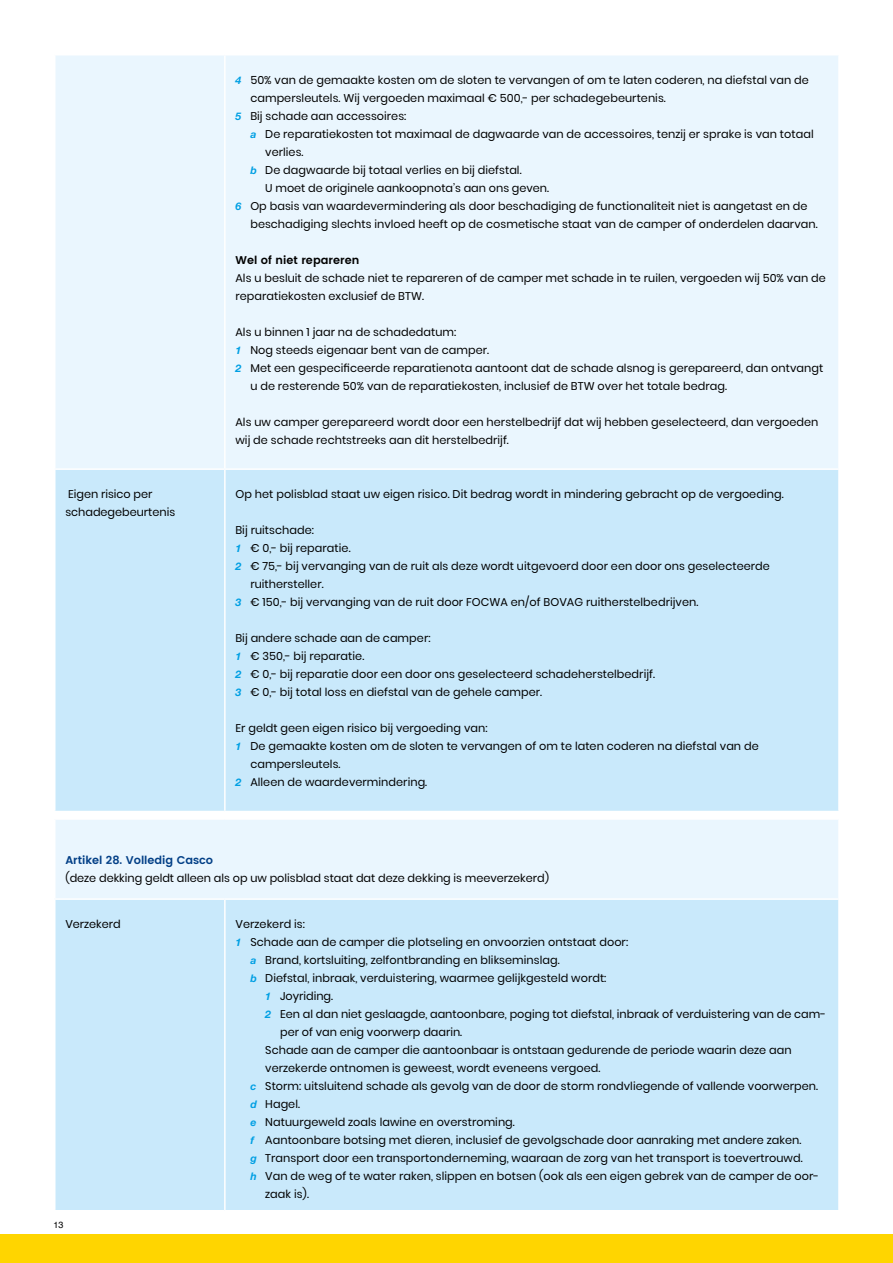
<style>
.page{position:relative;width:893px;height:1263px;background:#fff}
.page>*{position:absolute;margin:0;border:0;box-sizing:border-box;transform-origin:0 0}
.t1{font:11.25px/18px "Poppins";letter-spacing:.005em;color:#000}
.t2{font:600 11.25px "Poppins";color:#023f86}
.t3{font:600 11.25px "Poppins";letter-spacing:.005em;color:#000}
.t4{font:9px "Helvetica";color:#000}
.s1{font-family:"Helvetica Neue LT Std";font-weight:700;font-style:italic;font-size:10.5px;color:#009fe3}
</style>
<div class="page">
<div style="left:0;top:1234px;width:893px;height:29px;background:#ffd500"></div>
<div style="left:56px;top:56px;width:782px;height:412px;background:#eaf6fe"></div>
<div style="left:56px;top:470px;width:782px;height:341px;background:#c9e9fb"></div>
<hr style="left:224px;top:56px;width:2px;height:412px;background:#fff">
<hr style="left:224px;top:470px;width:2px;height:341px;background:#fff">
<div style="left:55px;top:819px;width:784px;height:80px;background:#eaf6fe"></div>
<div style="left:56px;top:900px;width:782px;height:310px;background:#c9e9fb"></div>
<hr style="left:54px;top:818px;width:171px;height:2px;background:#fff">
<hr style="left:54px;top:820px;width:2px;height:78px;background:#fff">
<hr style="left:225px;top:818px;width:615px;height:2px;background:#fff">
<hr style="left:838px;top:820px;width:2px;height:78px;background:#fff">
<hr style="left:54px;top:898px;width:171px;height:2px;background:#fff">
<hr style="left:225px;top:898px;width:615px;height:2px;background:#fff">
<hr style="left:224px;top:900px;width:2px;height:310px;background:#fff">
<p class="t1" style="left:235px;top:71px;width:575px"><span class="s1">4</span> 50% van de gemaakte kosten om de sloten te vervangen of om te laten coderen, na diefstal van de</p>
<p class="t1" style="left:250px;top:89px;width:417px">campersleutels. Wij vergoeden maximaal € 500,- per schadegebeurtenis.</p>
<p class="t1" style="left:235px;top:107px;width:172px"><span class="s1">5</span> Bij schade aan accessoires:</p>
<p class="t1" style="left:250px;top:125px;width:565px"><span class="s1">a</span> De reparatiekosten tot maximaal de dagwaarde van de accessoires, tenzij er sprake is van totaal</p>
<p class="t1" style="left:265px;top:143px;width:40px">verlies.</p>
<p class="t1" style="left:250px;top:161px;width:273px"><span class="s1">b</span> De dagwaarde bij totaal verlies en bij diefstal.</p>
<p class="t1" style="left:265px;top:179px;width:285px">U moet de originele aankoopnota’s aan ons geven.</p>
<p class="t1" style="left:235px;top:197px;width:574px"><span class="s1">6</span> Op basis van waardevermindering als door beschadiging de functionaliteit niet is aangetast en de</p>
<p class="t1" style="left:250px;top:215px;width:569px">beschadiging slechts invloed heeft op de cosmetische staat van de camper of onderdelen daarvan.</p>
<p class="t3" style="left:235px;top:251px;width:125px">Wel of niet repareren</p>
<p class="t1" style="left:235px;top:269px;width:592px">Als u besluit de schade niet te repareren of de camper met schade in te ruilen, vergoeden wij 50% van de reparatiekosten exclusief de BTW.</p>
<p class="t1" style="left:235px;top:323px;width:222px">Als u binnen 1 jaar na de schadedatum:</p>
<p class="t1" style="left:235px;top:341px;width:255px"><span class="s1">1</span> Nog steeds eigenaar bent van de camper.</p>
<p class="t1" style="left:235px;top:359px;width:589px"><span class="s1">2</span> Met een gespecificeerde reparatienota aantoont dat de schade alsnog is gerepareerd, dan ontvangt</p>
<p class="t1" style="left:250px;top:377px;width:478px">u de resterende 50% van de reparatiekosten, inclusief de BTW over het totale bedrag.</p>
<p class="t1" style="left:235px;top:413px;width:584px">Als uw camper gerepareerd wordt door een herstelbedrijf dat wij hebben geselecteerd, dan vergoeden wij de schade rechtstreeks aan dit herstelbedrijf.</p>
<p class="t1" style="left:65px;top:485px;width:111px">Eigen risico per schadegebeurtenis</p>
<p class="t1" style="left:235px;top:485px;width:550px">Op het polisblad staat uw eigen risico. Dit bedrag wordt in mindering gebracht op de vergoeding.</p>
<p class="t1" style="left:235px;top:521px;width:80px">Bij ruitschade:</p>
<p class="t1" style="left:235px;top:539px;width:117px"><span class="s1">1</span> € 0,- bij reparatie.</p>
<p class="t1" style="left:235px;top:557px;width:536px"><span class="s1">2</span> € 75,- bij vervanging van de ruit als deze wordt uitgevoerd door een door ons geselecteerde</p>
<p class="t1" style="left:250px;top:575px;width:75px">ruithersteller.</p>
<p class="t1" style="left:235px;top:593px;width:464px"><span class="s1">3</span> € 150,- bij vervanging van de ruit door FOCWA en/of BOVAG ruitherstelbedrijven.</p>
<p class="t1" style="left:235px;top:629px;width:421px">Bij andere schade aan de camper:<br><span class="s1">1</span> € 350,- bij reparatie.<br><span class="s1">2</span> € 0,- bij reparatie door een door ons geselecteerd schadeherstelbedrijf.<br><span class="s1">3</span> € 0,- bij total loss en diefstal van de gehele camper.</p>
<p class="t1" style="left:235px;top:719px;width:254px">Er geldt geen eigen risico bij vergoeding van:</p>
<p class="t1" style="left:235px;top:737px;width:525px"><span class="s1">1</span> De gemaakte kosten om de sloten te vervangen of om te laten coderen na diefstal van de</p>
<p class="t1" style="left:250px;top:755px;width:92px">campersleutels.</p>
<p class="t1" style="left:235px;top:773px;width:193px"><span class="s1">2</span> Alleen de waardevermindering.</p>
<p class="t2" style="left:65px;top:852px;width:149px">Artikel 28. Volledig Casco</p>
<p class="t1" style="left:65px;top:869px;width:485px">(deze dekking geldt alleen als op uw polisblad staat dat deze dekking is meeverzekerd)</p>
<p class="t1" style="left:65px;top:915px;width:57px">Verzekerd</p>
<p class="t1" style="left:235px;top:915px;width:71px">Verzekerd is:</p>
<p class="t1" style="left:235px;top:933px;width:394px"><span class="s1">1</span> Schade aan de camper die plotseling en onvoorzien ontstaat door:</p>
<p class="t1" style="left:250px;top:951px;width:311px"><span class="s1">a</span> Brand, kortsluiting, zelfontbranding en blikseminslag.</p>
<p class="t1" style="left:250px;top:969px;width:358px"><span class="s1">b</span> Diefstal, inbraak, verduistering, waarmee gelijkgesteld wordt:</p>
<p class="t1" style="left:265px;top:987px;width:69px"><span class="s1">1</span> Joyriding.</p>
<p class="t1" style="left:265px;top:1005px;width:562px"><span class="s1">2</span> Een al dan niet geslaagde, aantoonbare, poging tot diefstal, inbraak of verduistering van de cam-</p>
<p class="t1" style="left:280px;top:1023px;width:184px">per of van enig voorwerp daarin.</p>
<p class="t1" style="left:265px;top:1041px;width:528px">Schade aan de camper die aantoonbaar is ontstaan gedurende de periode waarin deze aan</p>
<p class="t1" style="left:265px;top:1059px;width:337px">verzekerde ontnomen is geweest, wordt eveneens vergoed.</p>
<p class="t1" style="left:250px;top:1077px;width:569px"><span class="s1">c</span> Storm: uitsluitend schade als gevolg van de door de storm rondvliegende of vallende voorwerpen.</p>
<p class="t1" style="left:250px;top:1095px;width:51px"><span class="s1">d</span> Hagel.</p>
<p class="t1" style="left:250px;top:1113px;width:266px"><span class="s1">e</span> Natuurgeweld zoals lawine en overstroming.</p>
<p class="t1" style="left:250px;top:1131px;width:553px"><span class="s1">f</span> Aantoonbare botsing met dieren, inclusief de gevolgschade door aanraking met andere zaken.</p>
<p class="t1" style="left:250px;top:1149px;width:554px"><span class="s1">g</span> Transport door een transportonderneming, waaraan de zorg van het transport is toevertrouwd.</p>
<p class="t1" style="left:250px;top:1167px;width:570px"><span class="s1">h</span> Van de weg of te water raken, slippen en botsen (ook als een eigen gebrek van de camper de oor-</p>
<p class="t1" style="left:265px;top:1185px;width:45px">zaak is).</p>
<p class="t4" style="left:54px;top:1219px;width:11px">13</p>
</div>
